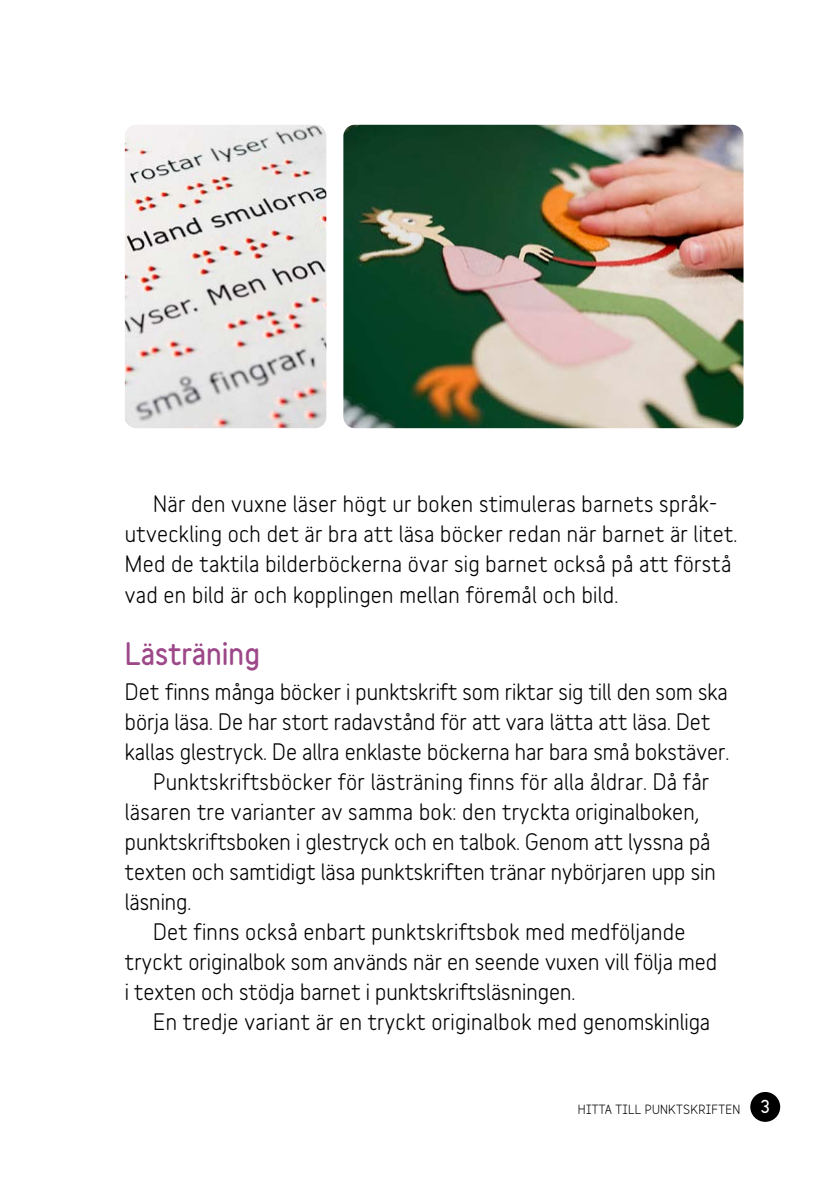
<style>
.page{position:relative;width:840px;height:1191px;background:#fff}
.page>*{position:absolute;margin:0;border:0;box-sizing:border-box;transform-origin:0 0}
.Mellanrubrik_1{font:900 28px "Variable";color:#9d4888}
.Bröd_indrag{font:700 21.4px/30px "Variable";letter-spacing:.015em;color:#000}
.Bröd{font:700 21.4px/30px "Variable";color:#000}
.t1{font:900 16px "Variable";color:#fff}
.t2{font:700 12px "Variable";letter-spacing:.02em;color:#000}
</style>
<div class="page">
<div style="left:749px;top:1092px;width:30px;height:29px;background:#000;border-radius:50%"></div>
<img style="left:343px;top:125px;width:400px;height:303px">
<img style="left:125px;top:125px;width:201px;height:303px">
<p class="Bröd_indrag" style="left:125px;top:487px;width:613px;text-indent:28px">När den vuxne läser högt ur boken stimuleras barnets språk&shy;utveckling och det är bra att läsa böcker redan när barnet är litet.<br>Med de taktila bilderböckerna övar sig barnet också på att förstå vad en bild är och kopplingen mellan föremål och bild.</p>
<h2 class="Mellanrubrik_1" style="left:125px;top:631px;width:136px">Lästräning</h2>
<p class="Bröd" style="left:125px;top:675px;width:605px">Det finns många böcker i punktskrift som riktar sig till den som ska börja läsa. De har stort radavstånd för att vara lätta att läsa. Det kallas glestryck. De allra enklaste böckerna har bara små bokstäver.</p>
<p class="Bröd_indrag" style="left:125px;top:765px;width:592px;text-indent:28px">Punktskriftsböcker för lästräning finns för alla åldrar. Då får läsaren tre varianter av samma bok: den tryckta originalboken, punktskriftsboken i glestryck och en talbok. Genom att lyssna på texten och samtidigt läsa punktskriften tränar nybörjaren upp sin läsning.</p>
<p class="Bröd_indrag" style="left:125px;top:915px;width:593px;text-indent:28px">Det finns också enbart punktskriftsbok med medföljande tryckt originalbok som används när en seende vuxen vill följa med i texten och stödja barnet i punktskriftsläsningen.</p>
<p class="Bröd_indrag" style="left:153px;top:1005px;width:558px">En tredje variant är en tryckt originalbok med genomskinliga</p>
<p class="t2" style="left:577px;top:1099px;width:164px">HITTA TILL PUNKTSKRIFTEN</p>
<p class="t1" style="left:760px;top:1094px;width:11px">3</p>
</div>
